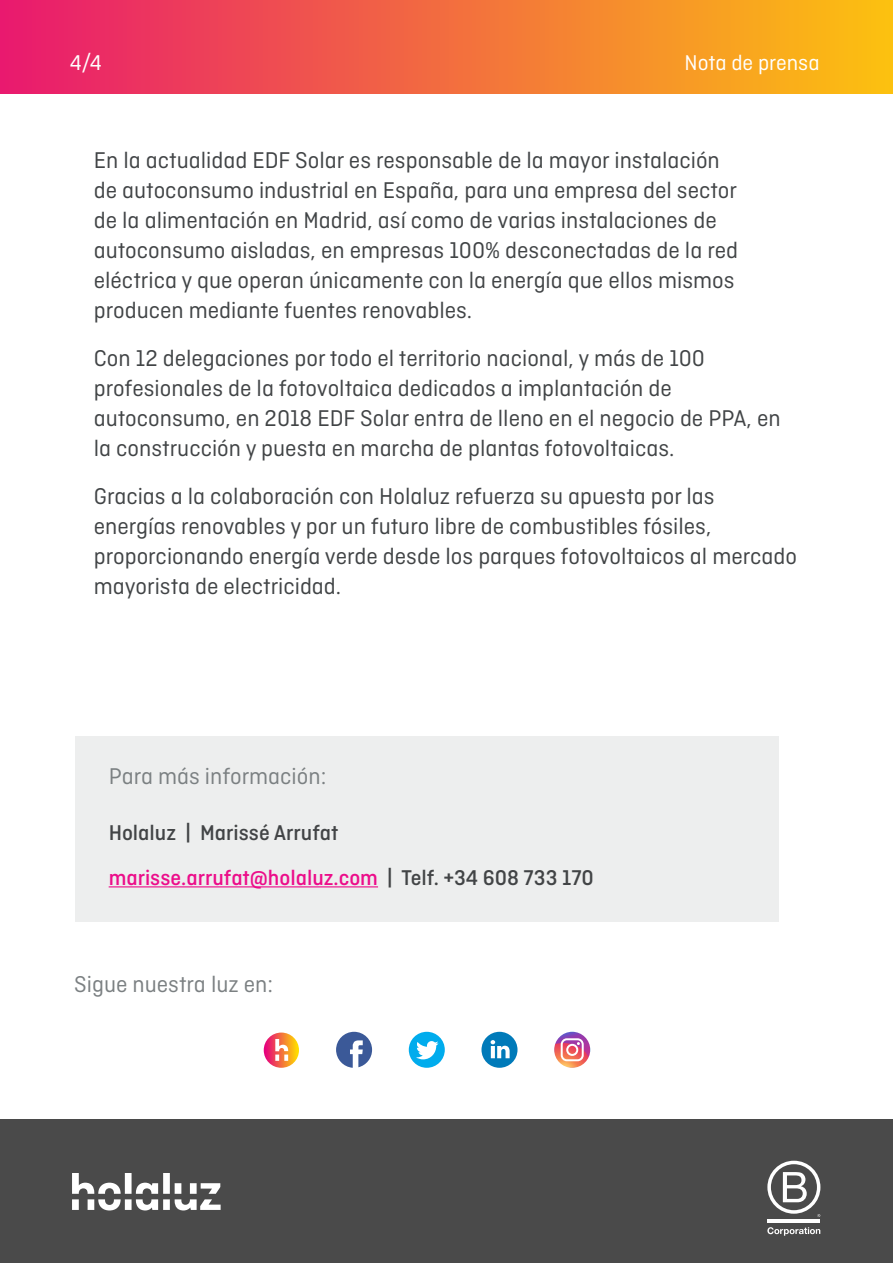
<style>
.page{position:relative;width:893px;height:1263px;background:#fff}
.page>*{position:absolute;margin:0;border:0;box-sizing:border-box;transform-origin:0 0}
.Cuerpo_de_texto{font:24px/30px "Ciutadella";color:#414446}
.Cuerpo_de_texto-2{font:24px "Ciutadella";color:#7b8082}
.Cuerpo_de_texto-3{font:500 22.5px "Ciutadella";color:#ec0d8a}
.Cuerpo_de_texto-4{font:500 22.5px "Ciutadella";color:#424446}
.t1{font:22.5px "Ciutadella";color:#fff}
.s1{color:#424446}
</style>
<div class="page">
<div style="left:0;top:0;width:892px;height:93px;background:linear-gradient(to right,#e9196f,#fcc10f)"></div>
<svg style="left:264px;top:1033px;width:35px;height:35px"></svg>
<svg style="left:275px;top:1039px;width:13px;height:22px"></svg>
<svg style="left:336px;top:1032px;width:36px;height:36px"></svg>
<svg style="left:409px;top:1032px;width:36px;height:36px"></svg>
<svg style="left:481px;top:1032px;width:36px;height:36px"></svg>
<svg style="left:554px;top:1032px;width:36px;height:36px"></svg>
<div style="left:75px;top:736px;width:703px;height:186px;background:#edeeee"></div>
<hr style="left:109px;top:886px;width:269px;height:1px;background:#ec0d8a">
<div style="left:0;top:1119px;width:892px;height:144px;background:#4a4a4a"></div>
<svg style="left:72px;top:1173px;width:148px;height:37px"></svg>
<hr style="left:767px;top:1219px;width:53px;height:4px;background:#fff">
<svg style="left:767px;top:1161px;width:53px;height:56px"></svg>
<svg style="left:767px;top:1227px;width:53px;height:9px"></svg>
<p class="t1" style="left:70px;top:51px;width:33px">4/4</p>
<p class="t1" style="left:684px;top:51px;width:137px">Nota de prensa</p>
<p class="Cuerpo_de_texto" style="left:94px;top:145px;width:645px">En la actualidad EDF Solar es responsable de la mayor instalación de autoconsumo industrial en España, para una empresa del sector de la alimentación en Madrid, así como de varias instalaciones de autoconsumo aisladas, en empresas 100% desconectadas de la red eléctrica y que operan únicamente con la energía que ellos mismos producen mediante fuentes renovables.</p>
<p class="Cuerpo_de_texto" style="left:94px;top:343px;width:688px">Con 12 delegaciones por todo el territorio nacional, y más de 100 profesionales de la fotovoltaica dedicados a implantación de autoconsumo, en 2018 EDF Solar entra de lleno en el negocio de PPA, en la construcción y puesta en marcha de plantas fotovoltaicas.</p>
<p class="Cuerpo_de_texto" style="left:94px;top:481px;width:704px">Gracias a la colaboración con Holaluz refuerza su apuesta por las energías renovables y por un futuro libre de combustibles fósiles, proporcionando energía verde desde los parques fotovoltaicos al mercado mayorista de electricidad.</p>
<p class="Cuerpo_de_texto-2" style="left:109px;top:763px;width:219px">Para más información:</p>
<p class="Cuerpo_de_texto-4" style="left:109px;top:820px;width:231px">Holaluz | Marissé Arrufat</p>
<p class="Cuerpo_de_texto-3" style="left:109px;top:865px;width:487px">marisse.arrufat@holaluz.com <span class="s1">| Telf. +34 608 733 170</span></p>
<p class="Cuerpo_de_texto-2" style="left:74px;top:971px;width:200px">Sigue nuestra luz en:</p>
</div>
